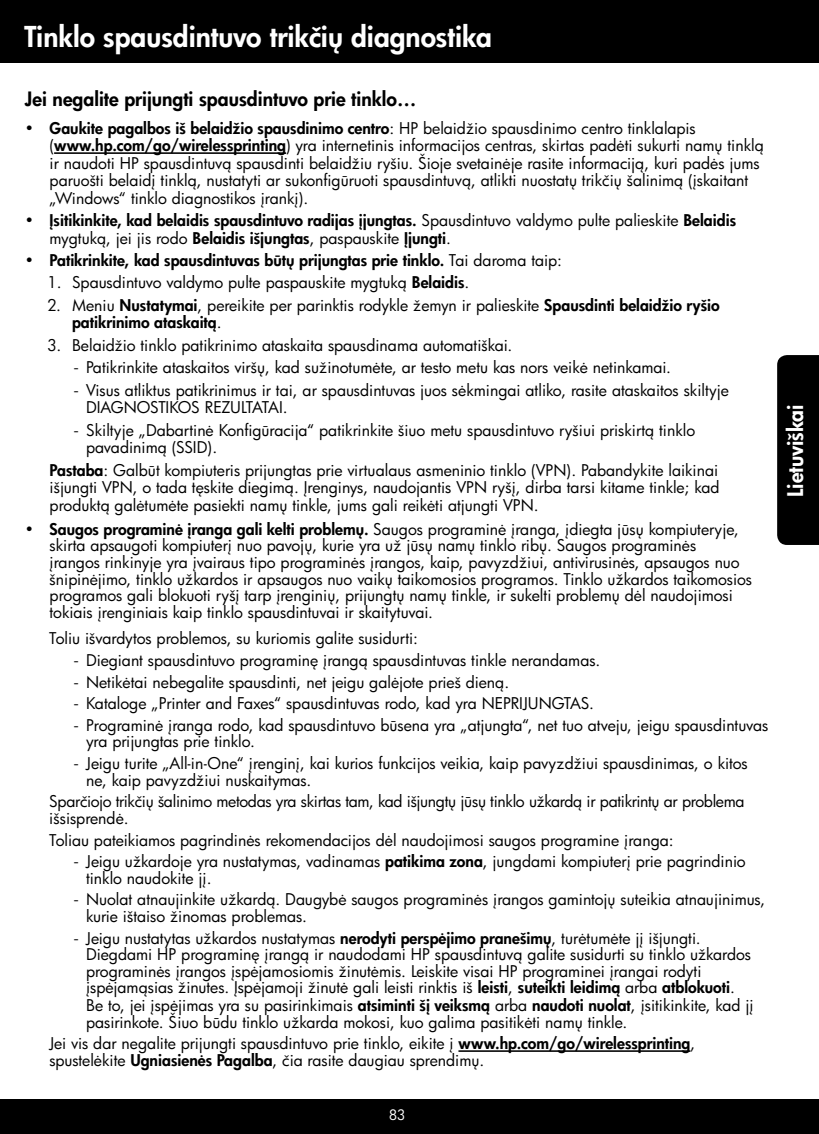
<style>
.page{position:relative;width:819px;height:1134px;background:#fff}
.page>*{position:absolute;margin:0;border:0;box-sizing:border-box;transform-origin:0 0}
.t1{font:800 28px "Futura Bal";color:#fff}
.t2{font:800 21px "Futura Bal";color:#fff}
.t3{font:800 19.25px "Futura Bal";color:#000}
.t4{font:15.75px/16.6px "Futura Bal";color:#000}
.t5{font:800 15.75px/17.5px "Futura Bal";color:#000}
.t6{font:15.75px/16.6px "Futura Bal";letter-spacing:-.02em;color:#000}
.t7{font:14px "Futura Bal";color:#fff}
.s1{font-family:"HP Futura";font-weight:800}
.s2{font-weight:800}
.s3{font-weight:400}
.s4{font-family:"Myriad Pro"}
</style>
<div class="page">
<div style="left:0;top:0;width:819px;height:62px;background:#000"></div>
<div style="left:0;top:1099px;width:819px;height:35px;background:#000"></div>
<hr style="left:54px;top:152px;width:232px;height:2px;background:#000">
<hr style="left:458px;top:1050px;width:232px;height:2px;background:#000">
<div style="left:777px;top:355px;width:42px;height:190px;background:#000"></div>
<h1 class="t1" style="left:24px;top:19px;width:469px">Tinklo spausdintuvo trikčių diagnostika</h1>
<p class="t3" style="left:25px;top:87px;width:393px">Jei negalite prijungti spausdintuvo prie tinklo…</p>
<p class="t4" style="left:50px;top:119px;width:716px;line-height:17.5px;text-indent:-25px"><span class="s1">•</span> <span class="s2">Gaukite pagalbos iš belaidžio spausdinimo centro</span>: HP belaidžio spausdinimo centro tinklalapis (<span class="s2">www.hp.com/go/wirelessprinting</span>) yra internetinis informacijos centras, skirtas padėti sukurti namų tinklą ir naudoti HP spausdintuvą spausdinti belaidžiu ryšiu. Šioje svetainėje rasite informaciją, kuri padės jums paruošti belaidį tinklą, nustatyti ar sukonfigūruoti spausdintuvą, atlikti nuostatų trikčių šalinimą (įskaitant „Windows“ tinklo diagnostikos įrankį).</p>
<p class="t5" style="left:50px;top:211px;width:688px;text-indent:-25px">• Įsitikinkite, kad belaidis spausdintuvo radijas įjungtas. <span class="s3">Spausdintuvo valdymo pulte palieskite</span> belaidis <span class="s3">mygtuką, jei jis rodo</span> belaidis išjungtas<span class="s3">, paspauskite</span> įjungti<span class="s3">.</span></p>
<p class="t5" style="left:25px;top:251px;width:539px">• Patikrinkite, kad spausdintuvas būtų prijungtas prie tinklo. <span class="s3">Tai daroma taip:</span></p>
<p class="t4" style="left:47px;top:274px;width:424px">1. Spausdintuvo valdymo pulte paspauskite mygtuką <span class="s2">belaidis</span>.</p>
<p class="t4" style="left:72px;top:296px;width:649px;line-height:17.5px;text-indent:-25px">2. Meniu <span class="s2">n ustatymai</span>, pereikite per parinktis rodykle žemyn ir palieskite <span class="s2">spausdinti belaidžio ryšio patikrinimo ataskaitą</span>.</p>
<p class="t4" style="left:47px;top:337px;width:467px">3. Belaidžio tinklo patikrinimo ataskaita spausdinama automatiškai.</p>
<p class="t4" style="left:74px;top:359px;width:599px"><span class="s4">-</span> Patikrinkite ataskaitos viršų, kad sužinotumėte, ar testo metu kas nors veikė netinkamai.</p>
<p class="t4" style="left:86px;top:381px;width:644px;line-height:17.5px;text-indent:-12px"><span class="s4">-</span> Visus atliktus patikrinimus ir tai, ar spausdintuvas juos sėkmingai atliko, rasite ataskaitos skiltyje diagnostikos</p>
<p class="t4" style="left:205px;top:399px;width:34px">rezultatai</p>
<p class="t4" style="left:283px;top:399px;width:6px">.</p>
<p class="t4" style="left:86px;top:421px;width:611px;line-height:17.5px;text-indent:-12px"><span class="s4">-</span> Skiltyje „dabartinė konfigūracija“ patikrinkite šiuo metu spausdintuvo ryšiui priskirtą tinklo pavadinimą (SSID).</p>
<p class="t4" style="left:50px;top:461px;width:672px;line-height:17.5px;text-align:justify"><span class="s2">Pastaba</span>: Galbūt kompiuteris prijungtas prie virtualaus asmeninio tinklo (VPN). Pabandykite laikinai išjungti VPN, o tada tęskite diegimą. Įrenginys, naudojantis VPN ryšį, dirba tarsi kitame tinkle; kad produktą galėtumėte pasiekti namų tinkle, jums gali reikėti atjungti VPN.</p>
<p class="t4" style="left:50px;top:521px;width:704px;text-indent:-25px"><span class="s2">• Saugos programinė įranga gali kelti problemų.</span> Saugos programinė įranga, įdiegta jūsų kompiuteryje, skirta apsaugoti kompiuterį nuo pavojų, kurie yra už jūsų namų tinklo ribų. Saugos programinės<br>įrangos rinkinyje yra įvairaus tipo programinės įrangos, kaip, pavyzdžiui, antivirusinės, apsaugos nuo šnipinėjimo, tinklo užkardos ir apsaugos nuo vaikų taikomosios programos. Tinklo užkardos taikomosios programos gali blokuoti ryšį tarp įrenginių, prijungtų namų tinkle, ir sukelti problemų dėl naudojimosi tokiais įrenginiais kaip tinklo spausdintuvai ir skaitytuvai.</p>
<p class="t4" style="left:49px;top:630px;width:370px">Toliu išvardytos problemos, su kuriomis galite susidurti:</p>
<p class="t4" style="left:74px;top:652px;width:528px"><span class="s4">-</span> Diegiant spausdintuvo programinę įrangą spausdintuvas tinkle nerandamas.</p>
<p class="t4" style="left:74px;top:673px;width:437px"><span class="s4">-</span> Netikėtai nebegalite spausdinti, net jeigu galėjote prieš dieną.</p>
<p class="t4" style="left:74px;top:695px;width:418px"><span class="s4">-</span> Kataloge „Printer and Faxes“ spausdintuvas rodo, kad yra neprijungtas</p>
<p class="t4" style="left:589px;top:695px;width:6px">.</p>
<p class="t4" style="left:86px;top:717px;width:684px;text-indent:-12px"><span class="s4">-</span> Programinė įranga rodo, kad spausdintuvo būsena yra „atjungta“, net tuo atveju, jeigu spausdintuvas yra prijungtas prie tinklo.</p>
<p class="t4" style="left:86px;top:755px;width:663px;text-indent:-12px"><span class="s4">-</span> Jeigu turite „All-in-One“ įrenginį, kai kurios funkcijos veikia, kaip pavyzdžiui spausdinimas, o kitos ne, kaip pavyzdžiui nuskaitymas.</p>
<p class="t6" style="left:49px;top:793px;width:697px">Sparčiojo trikčių šalinimo metodas yra skirtas tam, kad išjungtų jūsų tinklo užkardą ir patikrintų ar problema išsisprendė.</p>
<p class="t4" style="left:49px;top:831px;width:626px">Toliau pateikiamos pagrindinės rekomendacijos dėl naudojimosi saugos programine įranga:</p>
<p class="t4" style="left:86px;top:853px;width:661px;text-indent:-12px"><span class="s4">-</span> Jeigu užkardoje yra nustatymas, vadinamas <span class="s2">patikima zona</span>, jungdami kompiuterį prie pagrindinio tinklo naudokite jį.</p>
<p class="t4" style="left:86px;top:891px;width:681px;text-indent:-12px"><span class="s4">-</span> Nuolat atnaujinkite užkardą. Daugybė saugos programinės įrangos gamintojų suteikia atnaujinimus, kurie ištaiso žinomas problemas.</p>
<p class="t4" style="left:86px;top:929px;width:669px;text-indent:-12px"><span class="s4">-</span> Jeigu nustatytas užkardos nustatymas <span class="s2">nerodyti perspėjimo pranešimų</span>, turėtumėte jį išjungti.<br>Diegdami HP programinę įrangą ir naudodami HP spausdintuvą galite susidurti su tinklo užkardos programinės įrangos įspėjamosiomis žinutėmis. Leiskite visai HP programinei įrangai rodyti įspėjamąsias žinutes. Įspėjamoji žinutė gali leisti rinktis iš <span class="s2">leisti</span>, <span class="s2">suteikti leidimą</span> arba <span class="s2">atblokuoti</span>.<br>Be to, jei įspėjimas yra su pasirinkimais <span class="s2">atsiminti šį veiksmą</span> arba <span class="s2">naudoti nuolat</span>, įsitikinkite, kad jį pasirinkote. Šiuo būdu tinklo užkarda mokosi, kuo galima pasitikėti namų tinkle.</p>
<p class="t4" style="left:49px;top:1035px;width:648px">Jei vis dar negalite prijungti spausdintuvo prie tinklo, eikite į <span class="s2">www.hp.com/go/wirelessprinting</span>, spustelėkite <span class="s2">ugniasienės pagalba</span>, čia rasite daugiau sprendimų.</p>
<p class="t7" style="left:389px;top:1105px;width:18px">83</p>
<h2 class="t2" style="left:782px;top:497px;width:94px;rotate:-90deg">Lietuviškai</h2>
</div>
